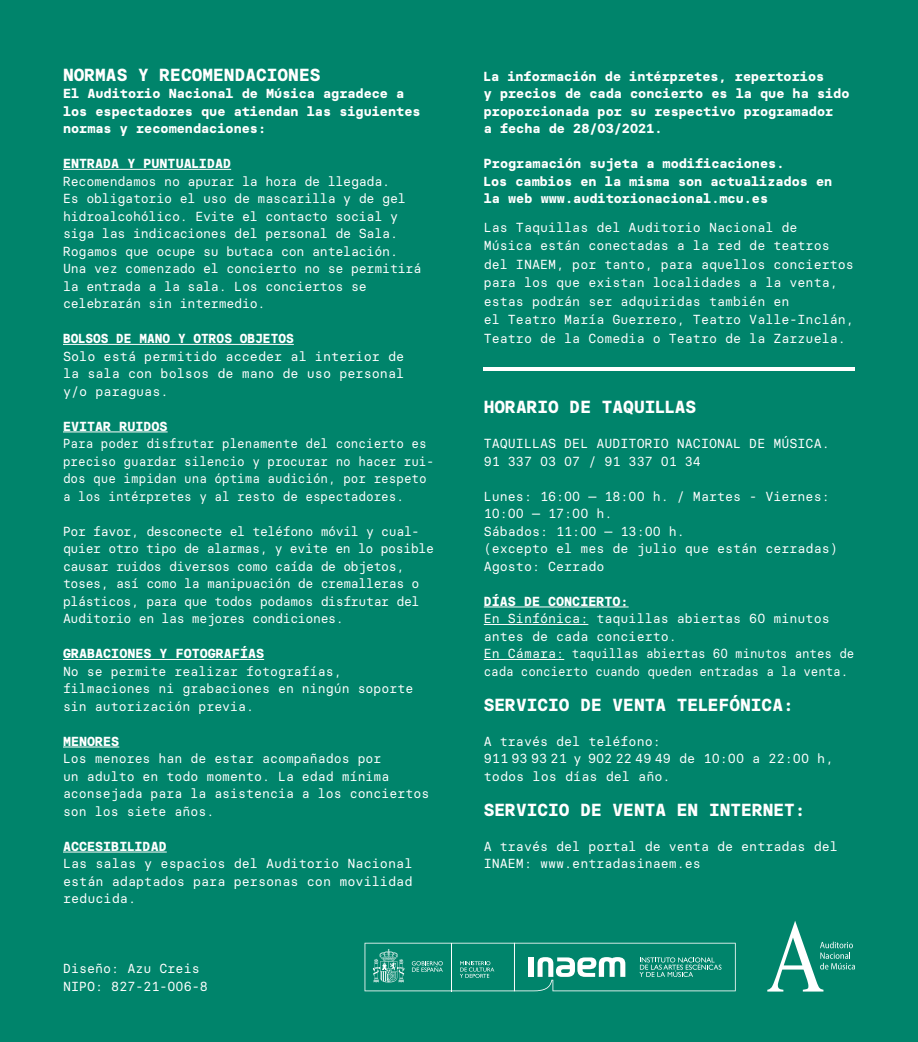
<style>
.page{position:relative;width:918px;height:1042px;background:#00846b}
.page>*{position:absolute;margin:0;border:0;box-sizing:border-box;transform-origin:0 0}
.t1{font:700 17.5px "Basier Circle Mono";color:#fff}
.t2{font:13.12px/17.5px "Basier Circle Mono";color:#fff}
.t3{font:700 13.12px/17.5px "Basier Circle Mono";color:#fff}
.t4{font:13.12px/17.5px "Basier Circle Mono";letter-spacing:-.02em;color:#fff}
.t5{font:13.12px/17.5px "Basier Circle Mono";letter-spacing:-.03em;color:#fff}
.t6{font:13.12px/17.5px "Basier Circle Mono";color:#fff;scale:.94 1}
.t7{font:700 13.12px "Basier Circle Mono";color:#fff;scale:.95 1}
</style>
<div class="page">
<hr style="left:63px;top:169px;width:168px;height:1px;background:#fff">
<hr style="left:63px;top:344px;width:231px;height:1px;background:#fff">
<hr style="left:63px;top:431px;width:105px;height:1px;background:#fff">
<hr style="left:63px;top:659px;width:201px;height:1px;background:#fff">
<hr style="left:63px;top:746px;width:56px;height:1px;background:#fff">
<hr style="left:63px;top:851px;width:104px;height:1px;background:#fff">
<hr style="left:484px;top:606px;width:144px;height:1px;background:#fff">
<hr style="left:484px;top:624px;width:104px;height:1px;background:#fff">
<hr style="left:484px;top:659px;width:80px;height:1px;background:#fff">
<hr style="left:484px;top:367px;width:371px;height:4px;background:#fff">
<svg style="left:364px;top:943px;width:371px;height:48px"></svg>
<svg style="left:767px;top:921px;width:88px;height:70px"></svg>
<h1 class="t1" style="left:63px;top:63px;width:259px">NORMAS Y RECOMENDACIONES</h1>
<p class="t3" style="left:63px;top:84px;width:359px">El Auditorio Nacional de Música agradece a los espectadores que atiendan las siguientes normas y recomendaciones:</p>
<p class="t3" style="left:63px;top:154px;width:170px">ENTRADA Y PUNTUALIDAD</p>
<p class="t4" style="left:63px;top:172px;width:360px">Recomendamos no apurar la hora de llegada.<br>Es obligatorio el uso de mascarilla y de gel hidroalcohólico. Evite el contacto social y siga las indicaciones del personal de Sala.<br>Rogamos que ocupe su butaca con antelación.<br>Una vez comenzado el concierto no se permitirá la entrada a la sala. Los conciertos se celebrarán sin intermedio.</p>
<p class="t7" style="left:63px;top:330px;width:244px">BOLSOS DE MANO Y OTROS OBJETOS</p>
<p class="t2" style="left:63px;top:347px;width:343px;text-align:justify">Solo está permitido acceder al interior de la sala con bolsos de mano de uso personal y/o paraguas.</p>
<p class="t3" style="left:63px;top:417px;width:106px">EVITAR RUIDOS</p>
<p class="t6" style="left:63px;top:434px;width:396px">Para poder disfrutar plenamente del concierto es preciso guardar silencio y procurar no hacer rui&shy;dos que impidan una óptima audición, por respeto a los intérpretes y al resto de espectadores.</p>
<p class="t5" style="left:63px;top:522px;width:373px">Por favor, desconecte el teléfono móvil y cual&shy;quier otro tipo de alarmas, y evite en lo posible causar ruidos diversos como caída de objetos, toses, así como la manipuación de cremalleras o plásticos, para que todos podamos disfrutar del Auditorio en las mejores condiciones.</p>
<p class="t3" style="left:63px;top:644px;width:203px">GRABACIONES Y FOTOGRAFÍAS</p>
<p class="t2" style="left:63px;top:662px;width:352px">No se permite realizar fotografías, filmaciones ni grabaciones en ningún soporte sin autorización previa.</p>
<p class="t3" style="left:63px;top:732px;width:58px">MENORES</p>
<p class="t2" style="left:63px;top:749px;width:368px">Los menores han de estar acompañados por<br>un adulto en todo momento. La edad mínima aconsejada para la asistencia a los conciertos son los siete años.</p>
<p class="t3" style="left:63px;top:837px;width:105px">ACCESIBILIDAD</p>
<p class="t2" style="left:63px;top:854px;width:351px;text-align:justify">Las salas y espacios del Auditorio Nacional están adaptados para personas con movilidad reducida.</p>
<p class="t2" style="left:63px;top:959px;width:146px">Diseño: Azu Creis<br>NIPO: 827-21-006-8</p>
<p class="t3" style="left:484px;top:67px;width:367px">La información de intérpretes, repertorios<br>y precios de cada concierto es la que ha sido proporcionada por su respectivo programador<br>a fecha de 28/03/2021.</p>
<p class="t3" style="left:484px;top:154px;width:350px">Programación sujeta a modificaciones.<br>Los cambios en la misma son actualizados en la web www.auditorionacional.mcu.es</p>
<p class="t2" style="left:484px;top:217px;width:371px;line-height:18.6px">Las Taquillas del Auditorio Nacional de<br>Música están conectadas a la red de teatros del INAEM, por tanto, para aquellos conciertos para los que existan localidades a la venta, estas podrán ser adquiridas también en<br>el Teatro María Guerrero, Teatro Valle-Inclán, Teatro de la Comedia o Teatro de la Zarzuela.</p>
<h1 class="t1" style="left:484px;top:396px;width:214px">HORARIO DE TAQUILLAS</h1>
<p class="t2" style="left:484px;top:434px;width:347px">TAQUILLAS DEL AUDITORIO NACIONAL DE MÚSICA.<br>91 337 03 07 / 91 337 01 34</p>
<p class="t2" style="left:484px;top:487px;width:355px">Lunes: 16:00 — 18:00 h. / Martes - Viernes:<br>10:00 — 17:00 h.<br>Sábados: 11:00 — 13:00 h.<br>(excepto el mes de julio que están cerradas)<br>Agosto: Cerrado</p>
<p class="t3" style="left:484px;top:592px;width:146px">DÍAS DE CONCIERTO:</p>
<p class="t2" style="left:484px;top:609px;width:372px">En Sinfónica: taquillas abiertas 60 minutos antes de cada concierto.<br>En Cámara: taquillas abiertas 60 minutos antes de cada concierto cuando queden entradas a la venta.</p>
<h1 class="t1" style="left:484px;top:693px;width:311px">SERVICIO DE VENTA TELEFÓNICA:</h1>
<p class="t2" style="left:484px;top:732px;width:351px">A través del teléfono:<br>911 93 93 21 y 902 22 49 49 de 10:00 a 22:00 h, todos los días del año.</p>
<h1 class="t1" style="left:484px;top:798px;width:323px">SERVICIO DE VENTA EN INTERNET:</h1>
<p class="t2" style="left:484px;top:837px;width:355px">A través del portal de venta de entradas del<br>INAEM: www.entradasinaem.es</p>
</div>
